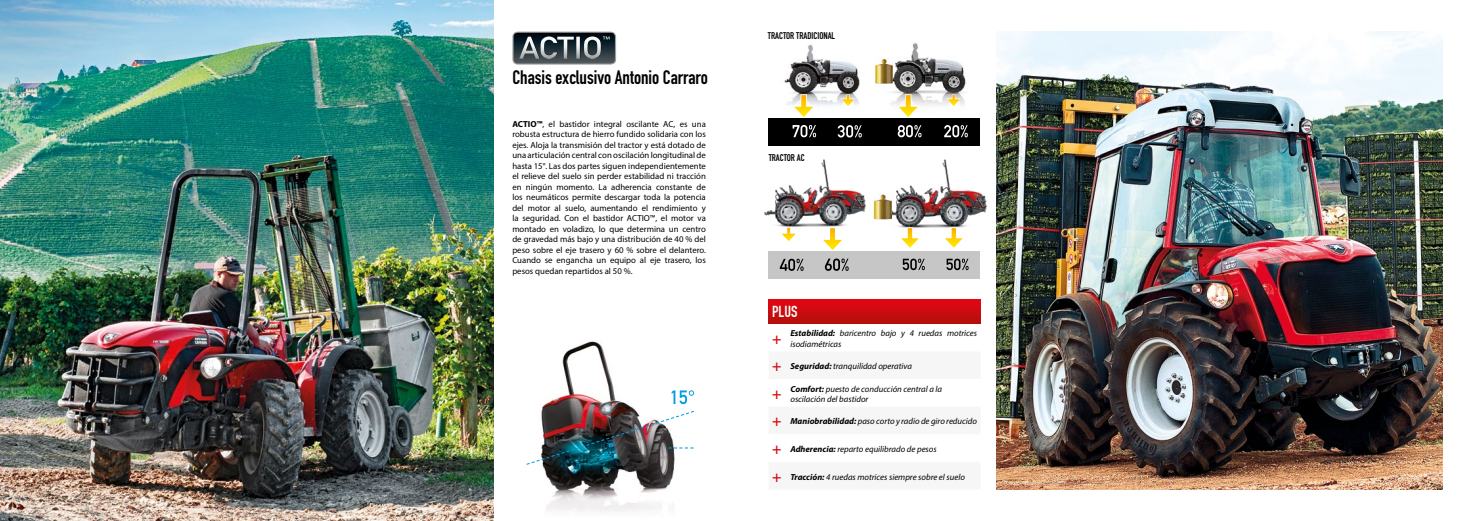
<style>
.page{position:relative;width:1474px;height:521px;background:#fff}
.page>*{position:absolute;margin:0;border:0;box-sizing:border-box;transform-origin:0 0}
.t1{font:19.25px "DIN Engschrift";color:#000}
.t2{font:700 condensed 15.75px/27.6px "Myriad Pro";color:#d80f15;text-align:justify}
.t3{font:15.75px "DIN Engschrift";color:#fff}
.t4{font:9.62px "DIN Engschrift";color:#000}
.t5{font:8.75px/10.5px "Myriad Pro";color:#000;text-align:justify}
.t6{font:italic 8.75px/10.5px "Myriad Pro";color:#000}
.s1{font-weight:700}
</style>
<div class="page">
<img style="left:891px;top:159px;width:96px;height:76px">
<img style="left:764px;top:159px;width:102px;height:68px">
<img style="left:873px;top:194px;width:18px;height:26px">
<img style="left:996px;top:32px;width:446px;height:457px">
<img style="left:0;top:0;width:494px;height:521px">
<img style="left:784px;top:44px;width:76px;height:62px">
<img style="left:874px;top:43px;width:92px;height:63px">
<div style="left:768px;top:118px;width:212px;height:27px;background:#000"></div>
<svg style="left:897px;top:125px;width:24px;height:12px"></svg>
<svg style="left:792px;top:125px;width:24px;height:12px"></svg>
<svg style="left:837px;top:125px;width:24px;height:12px"></svg>
<svg style="left:800px;top:94px;width:7px;height:12px"></svg>
<svg style="left:801px;top:95px;width:5px;height:11px"></svg>
<svg style="left:794px;top:106px;width:19px;height:11px"></svg>
<svg style="left:905px;top:94px;width:6px;height:12px"></svg>
<svg style="left:905px;top:95px;width:5px;height:11px"></svg>
<svg style="left:899px;top:106px;width:19px;height:11px"></svg>
<svg style="left:840px;top:94px;width:15px;height:12px"></svg>
<div style="left:768px;top:251px;width:212px;height:27px;background:#c6c6c6"></div>
<svg style="left:902px;top:259px;width:22px;height:11px"></svg>
<svg style="left:946px;top:259px;width:22px;height:11px"></svg>
<svg style="left:824px;top:258px;width:24px;height:13px"></svg>
<svg style="left:779px;top:259px;width:24px;height:12px"></svg>
<svg style="left:830px;top:228px;width:5px;height:11px"></svg>
<svg style="left:823px;top:239px;width:19px;height:11px"></svg>
<div style="left:951px;top:227px;width:5px;height:15px;background:#f2f2f2"></div>
<div style="left:951px;top:228px;width:5px;height:14px;background:#fcbd00"></div>
<svg style="left:945px;top:237px;width:18px;height:11px"></svg>
<div style="left:907px;top:227px;width:5px;height:15px;background:#e1e1e1"></div>
<div style="left:907px;top:228px;width:5px;height:14px;background:#fcbd00"></div>
<svg style="left:901px;top:237px;width:18px;height:11px"></svg>
<svg style="left:781px;top:227px;width:15px;height:15px"></svg>
<svg style="left:944px;top:125px;width:23px;height:12px"></svg>
<svg style="left:946px;top:94px;width:15px;height:12px"></svg>
<svg style="left:768px;top:299px;width:212px;height:25px;background:#cb0a0f"></svg>
<img style="left:541px;top:341px;width:144px;height:172px">
<img style="left:526px;top:410px;width:168px;height:56px">
<svg style="left:671px;top:390px;width:23px;height:14px"></svg>
<svg style="left:512px;top:32px;width:104px;height:33px"></svg>
<img style="left:519px;top:36px;width:90px;height:23px">
<h1 class="t1" style="left:512px;top:66px;width:197px">Chasis exclusivo Antonio Carraro</h1>
<p class="t5" style="left:512px;top:118px;width:195px"><span class="s1">ACTIO™</span>, el bastidor integral oscilante AC, es una robusta estructura de hierro fundido solidaria con los ejes. Aloja la transmisión del tractor y está dotado de una articulación central con oscilación longitudinal de hasta 15°. Las dos partes siguen independientemente el relieve del suelo sin perder estabilidad ni tracción en ningún momento. La adherencia constante de los neumáticos permite descargar toda la potencia del motor al suelo, aumentando el rendimiento y la seguridad. Con el bastidor ACTIO™, el motor va montado en voladizo, lo que determina un centro de gravedad más bajo y una distribución de 40 % del peso sobre el eje trasero y 60 % sobre el delantero.<br>Cuando se engancha un equipo al eje trasero, los pesos quedan repartidos al 50 %.</p>
<p class="t4" style="left:768px;top:30px;width:69px">TRACTOR TRADICIONAL</p>
<p class="t4" style="left:768px;top:152px;width:38px">TRACTOR AC</p>
<h2 class="t3" style="left:772px;top:303px;width:27px">PLUS</h2>
<h2 class="t2" style="left:772px;top:324px;width:11px">+ + + + + +</h2>
<p class="t6" style="left:790px;top:328px;width:188px"><span class="s1">Estabilidad:</span> baricentro bajo y 4 ruedas motrices isodiamétricas</p>
<p class="t6" style="left:790px;top:361px;width:123px"><span class="s1">Seguridad:</span> tranquilidad operativa</p>
<p class="t6" style="left:790px;top:384px;width:153px;line-height:9.6px"><span class="s1">Comfort:</span> puesto de conducción central a la oscilación del bastidor</p>
<p class="t6" style="left:790px;top:416px;width:188px"><span class="s1">Maniobrabilidad:</span> paso corto y radio de giro reducido</p>
<p class="t6" style="left:790px;top:444px;width:148px"><span class="s1">Adherencia:</span> reparto equilibrado de pesos</p>
<p class="t6" style="left:790px;top:471px;width:176px"><span class="s1">Tracción:</span> 4 ruedas motrices siempre sobre el suelo</p>
</div>
